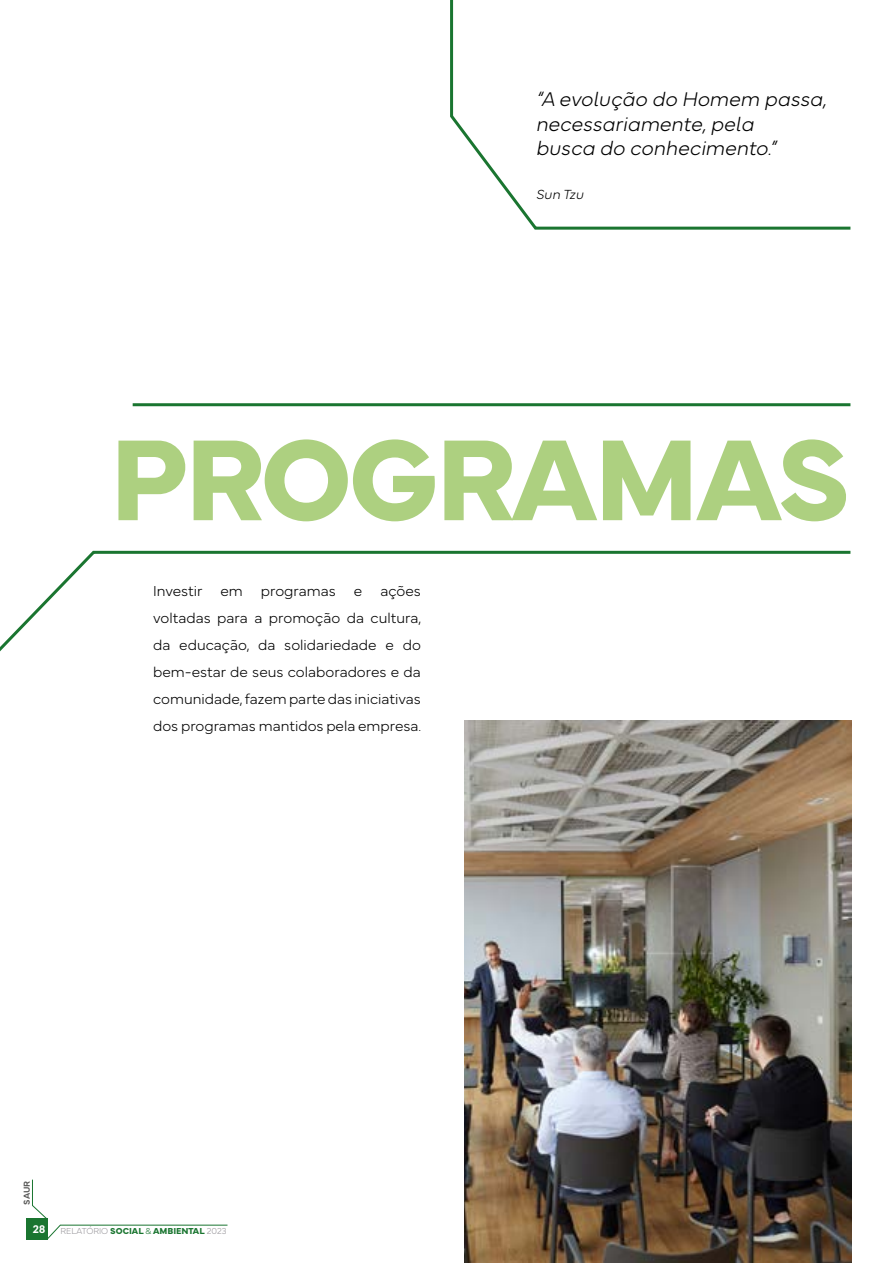
<style>
.page{position:relative;width:893px;height:1263px;background:#fff}
.page>*{position:absolute;margin:0;border:0;box-sizing:border-box;transform-origin:0 0}
.t1{font:700 120px "Mundial";letter-spacing:-.03em;color:#add080}
.t2{font:italic 100 20.7px/24.8px "Mundial";color:#000}
.t3{font:100 15px/27px "Mundial";color:#000;text-align:justify}
.t4{font:italic 100 13.8px "Mundial";color:#000}
.t5{font:900 10.5px "Lato";color:#fff}
.t6{font:700 9px "Mundial";color:#1a7530}
.t7{font:600 9px "Mundial";color:#575756}
.s1{font-weight:100;color:#98969b}
.s2{font-weight:100}
</style>
<div class="page">
<svg style="left:0;top:550px;width:852px;height:315px"></svg>
<hr style="left:133px;top:403px;width:717px;height:3px;background:#1a7530">
<svg style="left:450px;top:0;width:401px;height:230px"></svg>
<img style="left:464px;top:721px;width:387px;height:542px">
<div style="left:26px;top:1218px;width:21px;height:22px;background:#1a7530"></div>
<svg style="left:32px;top:1179px;width:196px;height:61px"></svg>
<h2 class="t2" style="left:536px;top:84px;width:293px">“A evolução do Homem passa, necessariamente, pela<br>busca do conhecimento.”</h2>
<p class="t4" style="left:536px;top:183px;width:49px">Sun Tzu</p>
<h1 class="t1" style="left:109px;top:386px;width:743px">PROGRAMAS</h1>
<p class="t3" style="left:153px;top:576px;width:270px">Investir em programas e ações voltadas para a promoção da cultura, da educação, da solidariedade e do bem-estar de seus colaboradores e da comunidade, fazem parte das iniciativas dos programas mantidos pela empresa.</p>
<p class="t7" style="left:20px;top:1205px;width:25px;rotate:-90deg">SAUR</p>
<p class="t5" style="left:33px;top:1223px;width:14px">28</p>
<p class="t6" style="left:60px;top:1224px;width:168px"><span class="s1">RELATÓRIO</span> SOCIAL <span class="s2">&amp;</span> AMBIENTAL <span class="s1">2023</span></p>
</div>
